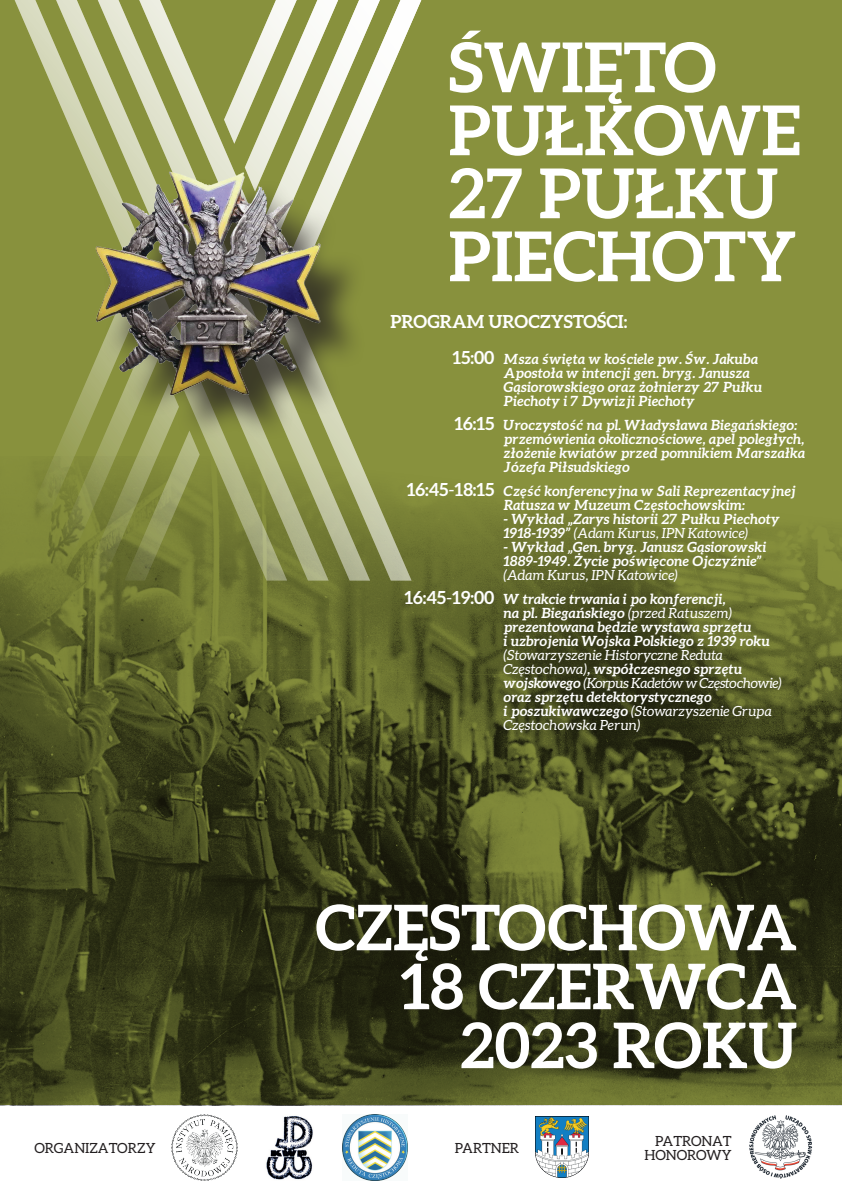
<style>
.page{position:relative;width:842px;height:1191px;background:#fff}
.page>*{position:absolute;margin:0;border:0;box-sizing:border-box;transform-origin:0 0}
.t1{font:700 68.8px/63px "Aleo";color:#fff}
.t2{font:700 62.9px/58.9px "Aleo";color:#fff;text-align:right}
.t3{font:700 18px "Aleo";color:#fff}
.t4{font:italic 700 14px/14px "Aleo";color:#fff}
.t5{font:italic 14px/14px "Aleo";color:#fff}
.t6{font:14px/14px "Aleo";color:#231f20;text-align:right}
.s1{font-style:normal;font-size:18px}
.s2{font-weight:400;font-style:normal;font-size:18px}
.s3{font-weight:400}
.s4{font-weight:700}
</style>
<div class="page">
<div style="left:0;top:0;width:842px;height:1104px;background:#88913d"></div>
<img style="left:0;top:498px;width:842px;height:607px">
<img style="left:749px;top:1115px;width:64px;height:64px">
<img style="left:172px;top:1114px;width:65px;height:66px">
<img style="left:266px;top:1116px;width:47px;height:64px">
<img style="left:342px;top:1114px;width:65px;height:66px">
<img style="left:535px;top:1116px;width:53px;height:61px">
<svg style="left:0;top:0;width:424px;height:580px"></svg>
<div style="left:102px;top:177px;width:264px;height:264px;background:#231f20;opacity:.75"></div>
<img style="left:94px;top:168px;width:229px;height:229px">
<h1 class="t1" style="left:449px;top:35px;width:354px">ŚWIĘTO<br>PUŁKOWE<br>27 PUŁKU<br>PIECHOTY</h1>
<p class="t3" style="left:390px;top:311px;width:238px">PROGRAM UROCZYSTOŚCI:</p>
<p class="t4" style="left:503px;top:351px;width:260px;text-indent:-51px"><span class="s1">15:00</span> Msza święta w kościele pw. Św. Jakuba Apostoła w intencji gen. bryg. Janusza Gąsiorowskiego oraz żołnierzy 27 Pułku Piechoty i 7 Dywizji Piechoty</p>
<p class="t4" style="left:503px;top:417px;width:303px;text-indent:-49px"><span class="s1">16:15</span> Uroczystość na pl. Władysława Biegańskiego: przemówienia okolicznościowe, apel poległych, złożenie kwiatów przed pomnikiem Marszałka Józefa Piłsudskiego</p>
<p class="t4" style="left:503px;top:483px;width:294px;text-indent:-97px"><span class="s1">16:45</span><span class="s2">-</span><span class="s1">18:15</span> Część konferencyjna w Sali Reprezentacyjnej<br>Ratusza w Muzeum Częstochowskim:</p>
<p class="t4" style="left:504px;top:511px;width:278px">- Wykład „Zarys historii 27 Pułku Piechoty<br>1918-1939” <span class="s3">(Adam Kurus, IPN Katowice)</span></p>
<p class="t4" style="left:504px;top:539px;width:264px">- Wykład „Gen. bryg. Janusz Gąsiorowski<br>1889-1949. Życie poświęcone Ojczyźnie”</p>
<p class="t4" style="left:404px;top:562px;width:323px;line-height:24px;text-indent:99px"><span class="s3">(Adam Kurus, IPN Katowice)<br></span><span class="s1">16:45</span><span class="s2">-</span><span class="s1">19:00</span> W trakcie trwania i po konferencji,</p>
<p class="t4" style="left:503px;top:605px;width:268px">na pl. Biegańskiego <span class="s3">(przed Ratuszem) </span>prezentowana będzie wystawa sprzętu<br>i uzbrojenia Wojska Polskiego z 1939 roku</p>
<p class="t5" style="left:504px;top:648px;width:280px">(Stowarzyszenie Historyczne Reduta Częstochowa)<span class="s4">, współczesnego sprzętu wojskowego</span> (Korpus Kadetów w Częstochowie) <span class="s4">oraz sprzętu detektorystycznego<br>i poszukiwawczego</span> (Stowarzyszenie Grupa Częstochowska Perun)</p>
<h2 class="t2" style="left:316px;top:897px;width:483px">CZĘSTOCHOWA<br>18 CZERWCA<br>2023 ROKU</h2>
<p class="t6" style="left:34px;top:1140px;width:123px">ORGANIZATORZY</p>
<p class="t6" style="left:455px;top:1140px;width:66px">PARTNER</p>
<p class="t6" style="left:644px;top:1133px;width:89px">PATRONAT<br>HONOROWY</p>
</div>
